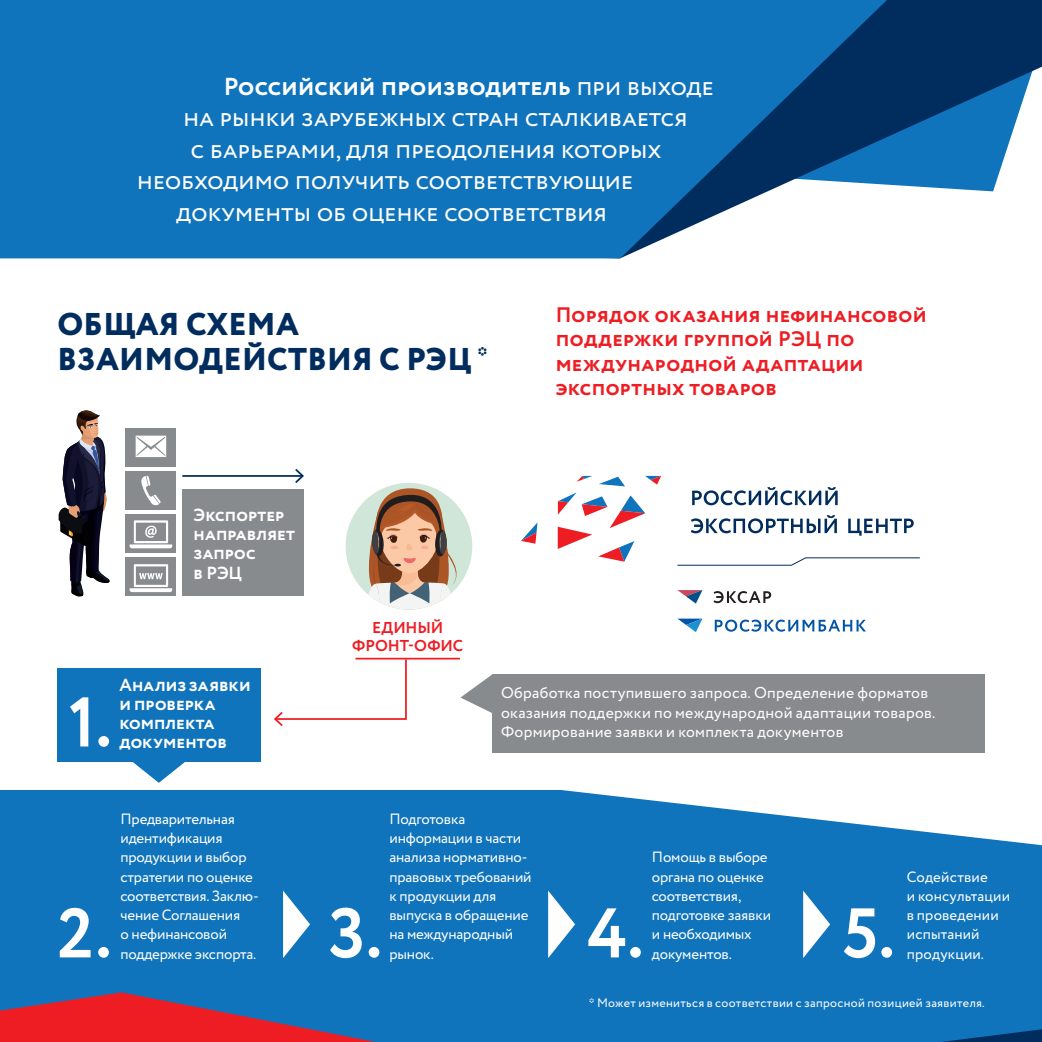
<style>
.page{position:relative;width:1042px;height:1042px;background:#fff}
.page>*{position:absolute;margin:0;border:0;box-sizing:border-box;transform-origin:0 0}
.t1{font:700 70px "Circe";color:#fff}
.t2{font:800 31.5px/35px "Circe";letter-spacing:.01em;color:#002d5e}
.t3{font:24.5px "Circe";letter-spacing:.06em;color:#fff}
.t4{font:700 24.5px "Circe";letter-spacing:.01em;color:#fff}
.t5{font:700 21px/24.5px "Circe";letter-spacing:.02em;color:#ee1d23}
.t6{font:700 17.5px/19.2px "Circe";letter-spacing:.01em;color:#fff}
.t7{font:15.75px/19.2px "Circe";letter-spacing:.015em;color:#fff}
.t8{font:700 15.75px/17.5px "Circe";letter-spacing:-.005em;color:#ee1d23;text-align:center}
.t9{font:14.88px/19.2px "Circe";letter-spacing:-.01em;color:#fff}
.t10{font:14.88px/19.2px "Circe";letter-spacing:.01em;color:#fff}
.t11{font:12.25px "Circe";letter-spacing:.025em;color:#fff}
.s1{font-weight:400}
</style>
<div class="page">
<div style="left:0;top:790px;width:113px;height:252px;background:#1074bc"></div>
<div style="left:0;top:930px;width:1042px;height:112px;background:#1074bc"></div>
<div style="left:57px;top:790px;width:985px;height:188px;background:#1074bc"></div>
<svg style="left:561px;top:790px;width:481px;height:56px"></svg>
<svg style="left:912px;top:0;width:130px;height:192px;background:#2c6596"></svg>
<svg style="left:0;top:0;width:912px;height:259px;background:#1f77b8"></svg>
<div style="left:346px;top:483px;width:126px;height:126px;background:#cfe6d8;border-radius:63px"></div>
<svg style="left:357px;top:488px;width:107px;height:122px"></svg>
<svg style="left:460px;top:674px;width:32px;height:39px"></svg>
<div style="left:492px;top:674px;width:493px;height:79px;background:#888b8d"></div>
<svg style="left:274px;top:659px;width:134px;height:67px"></svg>
<div style="left:182px;top:489px;width:122px;height:107px;background:#888b8d"></div>
<svg style="left:59px;top:410px;width:51px;height:186px"></svg>
<div style="left:126px;top:428px;width:50px;height:39px;background:#888b8d"></div>
<svg style="left:136px;top:436px;width:30px;height:21px"></svg>
<div style="left:126px;top:471px;width:50px;height:39px;background:#888b8d"></div>
<svg style="left:141px;top:475px;width:20px;height:30px"></svg>
<div style="left:126px;top:514px;width:50px;height:39px;background:#888b8d"></div>
<svg style="left:130px;top:520px;width:42px;height:28px"></svg>
<div style="left:126px;top:557px;width:50px;height:39px;background:#888b8d"></div>
<svg style="left:130px;top:564px;width:42px;height:28px"></svg>
<hr style="left:182px;top:475px;width:121px;height:2px;background:#002d5e">
<svg style="left:293px;top:469px;width:11px;height:14px"></svg>
<div style="left:57px;top:668px;width:203px;height:94px;background:#1074bc"></div>
<hr style="left:355px;top:658px;width:105px;height:1px;background:#ee1d23">
<svg style="left:677px;top:557px;width:243px;height:9px"></svg>
<svg style="left:677px;top:590px;width:25px;height:13px"></svg>
<svg style="left:713px;top:591px;width:58px;height:12px"></svg>
<svg style="left:677px;top:618px;width:25px;height:14px"></svg>
<svg style="left:715px;top:619px;width:151px;height:13px"></svg>
<svg style="left:692px;top:487px;width:145px;height:18px"></svg>
<svg style="left:691px;top:515px;width:146px;height:18px"></svg>
<svg style="left:848px;top:518px;width:66px;height:18px"></svg>
<svg style="left:576px;top:476px;width:16px;height:6px"></svg>
<svg style="left:599px;top:477px;width:26px;height:9px"></svg>
<svg style="left:645px;top:476px;width:16px;height:9px"></svg>
<svg style="left:521px;top:523px;width:16px;height:21px"></svg>
<svg style="left:558px;top:492px;width:87px;height:70px"></svg>
<svg style="left:133px;top:762px;width:52px;height:21px"></svg>
<svg style="left:283px;top:890px;width:27px;height:68px"></svg>
<svg style="left:803px;top:890px;width:27px;height:68px"></svg>
<svg style="left:548px;top:890px;width:27px;height:68px"></svg>
<svg style="left:0;top:992px;width:1042px;height:50px"></svg>
<h3 class="t4" style="left:224px;top:70px;width:491px">Российский производитель <span class="s1">при выходе</span></h3>
<h3 class="t3" style="left:183px;top:101px;width:505px">на рынки зарубежных стран сталкивается</h3>
<h3 class="t3" style="left:191px;top:133px;width:472px">с барьерами, для преодоления которых</h3>
<h3 class="t3" style="left:137px;top:164px;width:498px">необходимо получить соответствующие</h3>
<h3 class="t3" style="left:176px;top:196px;width:432px">документы об оценке соответствия</h3>
<h2 class="t2" style="left:57px;top:309px;width:431px">ОБЩАЯ СХЕМА<br>ВЗАИМОДЕЙСТВИЯ С РЭЦ <sup>*</sup></h2>
<h3 class="t5" style="left:556px;top:303px;width:372px">Порядок оказания нефинансовой поддержки группой РЭЦ по международной адаптации экспортных товаров</h3>
<p class="t6" style="left:194px;top:506px;width:102px">Экспортер направляет запрос<br>в РЭЦ</p>
<h1 class="t1" style="left:68px;top:675px;width:45px">1.</h1>
<p class="t6" style="left:119px;top:676px;width:133px">Анализ заявки и проверка комплекта</p>
<p class="t6" style="left:119px;top:733px;width:109px">документов</p>
<h1 class="t1" style="left:57px;top:886px;width:56px">2.</h1>
<p class="t9" style="left:120px;top:809px;width:140px">Предварительная идентификация продукции и выбор стратегии по оценке соответствия. Заклю&shy;чение Соглашения<br>о нефинансовой</p>
<p class="t9" style="left:120px;top:944px;width:137px">поддержке экспорта.</p>
<p class="t8" style="left:352px;top:620px;width:112px">ЕДИНЫЙ<br>ФРОНТ-ОФИС</p>
<p class="t7" style="left:501px;top:684px;width:436px">Обработка поступившего запроса. Определение форматов оказания поддержки по международной адаптации товаров.<br>Формирование заявки и комплекта документов</p>
<h1 class="t1" style="left:329px;top:886px;width:55px">3.</h1>
<p class="t9" style="left:389px;top:809px;width:144px">Подготовка информации в части анализа нормативно&shy;правовых требований к продукции для выпуска в обращение на международный</p>
<p class="t9" style="left:389px;top:944px;width:46px">рынок.</p>
<h1 class="t1" style="left:587px;top:886px;width:58px">4.</h1>
<p class="t9" style="left:652px;top:848px;width:121px">Помощь в выборе органа по оценке соответствия, подготовке заявки и необходимых</p>
<p class="t9" style="left:652px;top:944px;width:82px">документов.</p>
<h1 class="t1" style="left:842px;top:886px;width:54px">5.</h1>
<p class="t10" style="left:907px;top:867px;width:105px">Содействие<br>и консультации в проведении испытаний</p>
<p class="t10" style="left:907px;top:944px;width:79px">продукции.</p>
<p class="t11" style="left:589px;top:994px;width:397px">* Может измениться в соответствии с запросной позицией заявителя.</p>
</div>
